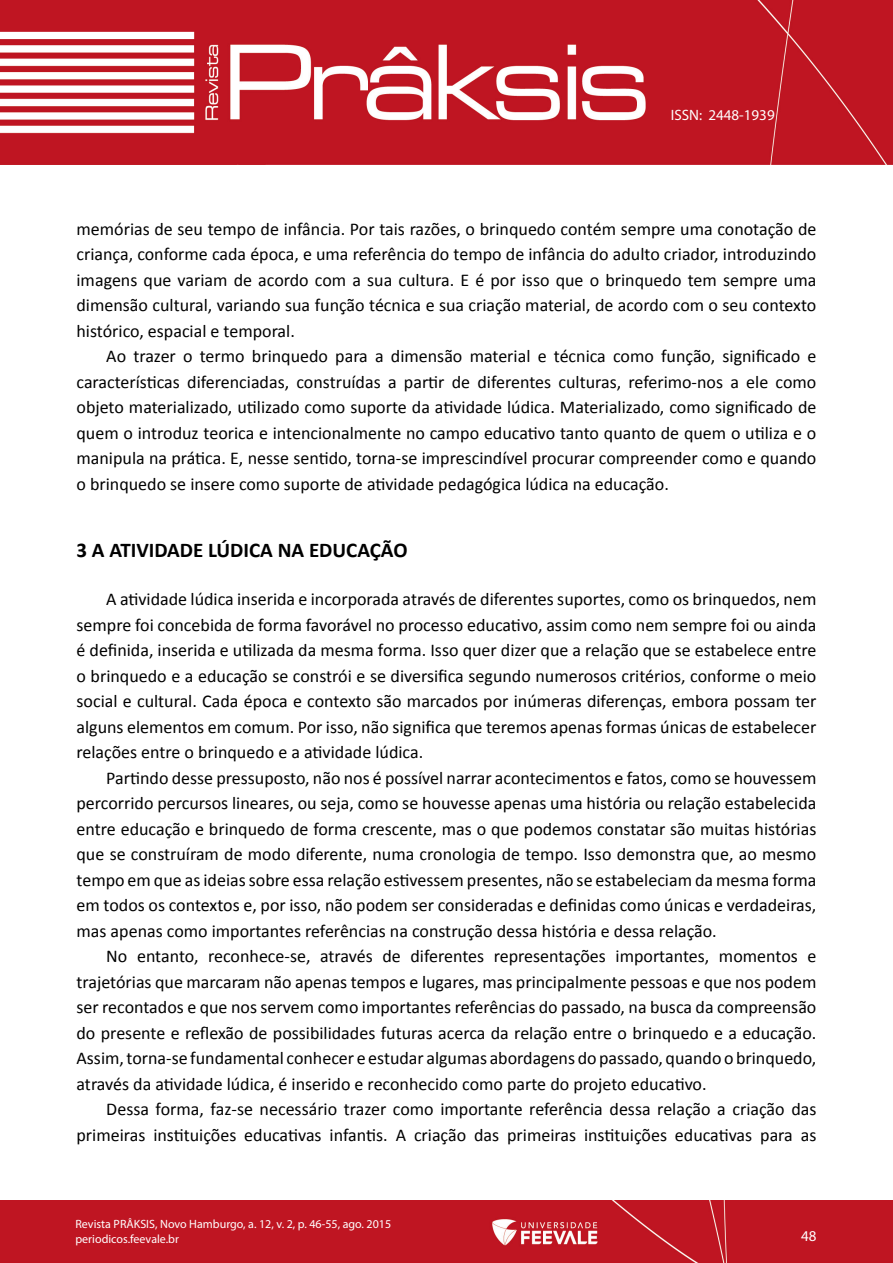
<style>
.page{position:relative;width:893px;height:1263px;background:#fff}
.page>*{position:absolute;margin:0;border:0;box-sizing:border-box;transform-origin:0 0}
.t1{font:700 21px "Calibri";color:#000}
.t2{font:18px/25.5px "Calibri";color:#000;text-align:justify}
.t3{font:15px "Myriad Pro";color:#fff}
.t4{font:12px/15px "Myriad Pro";color:#fff}
</style>
<div class="page">
<div style="left:0;top:1201px;width:893px;height:62px;background:#bf1522"></div>
<img style="left:0;top:0;width:893px;height:164px">
<p class="t3" style="left:671px;top:106px;width:105px">ISSN: 2448-1939</p>
<p class="t2" style="left:77px;top:216px;width:741px">memórias de seu tempo de infância. Por tais razões, o brinquedo contém sempre uma conotação de criança, conforme cada época, e uma referência do tempo de infância do adulto criador, introduzindo imagens que variam de acordo com a sua cultura. E é por isso que o brinquedo tem sempre uma dimensão cultural, variando sua função técnica e sua criação material, de acordo com o seu contexto histórico, espacial e temporal.</p>
<p class="t2" style="left:77px;top:343px;width:741px;text-indent:30px">Ao trazer o termo brinquedo para a dimensão material e técnica como função, significado e características diferenciadas, construídas a partir de diferentes culturas, referimo-nos a ele como objeto materializado, utilizado como suporte da atividade lúdica. Materializado, como significado de quem o introduz teorica e intencionalmente no campo educativo tanto quanto de quem o utiliza e o manipula na prática. E, nesse sentido, torna-se imprescindível procurar compreender como e quando o brinquedo se insere como suporte de atividade pedagógica lúdica na educação.</p>
<p class="t1" style="left:77px;top:537px;width:332px">3 A ATIVIDADE LÚDICA NA EDUCAÇÃO</p>
<p class="t2" style="left:77px;top:586px;width:741px;text-indent:30px">A atividade lúdica inserida e incorporada através de diferentes suportes, como os brinquedos, nem sempre foi concebida de forma favorável no processo educativo, assim como nem sempre foi ou ainda é definida, inserida e utilizada da mesma forma. Isso quer dizer que a relação que se estabelece entre o brinquedo e a educação se constrói e se diversifica segundo numerosos critérios, conforme o meio social e cultural. Cada época e contexto são marcados por inúmeras diferenças, embora possam ter alguns elementos em comum. Por isso, não significa que teremos apenas formas únicas de estabelecer relações entre o brinquedo e a atividade lúdica.</p>
<p class="t2" style="left:77px;top:765px;width:741px;text-indent:30px">Partindo desse pressuposto, não nos é possível narrar acontecimentos e fatos, como se houvessem percorrido percursos lineares, ou seja, como se houvesse apenas uma história ou relação estabelecida entre educação e brinquedo de forma crescente, mas o que podemos constatar são muitas histórias que se construíram de modo diferente, numa cronologia de tempo. Isso demonstra que, ao mesmo tempo em que as ideias sobre essa relação estivessem presentes, não se estabeleciam da mesma forma em todos os contextos e, por isso, não podem ser consideradas e definidas como únicas e verdadeiras, mas apenas como importantes referências na construção dessa história e dessa relação.</p>
<p class="t2" style="left:77px;top:944px;width:741px;text-indent:30px">No entanto, reconhece-se, através de diferentes representações importantes, momentos e trajetórias que marcaram não apenas tempos e lugares, mas principalmente pessoas e que nos podem ser recontados e que nos servem como importantes referências do passado, na busca da compreensão do presente e reflexão de possibilidades futuras acerca da relação entre o brinquedo e a educação.<br>Assim, torna-se fundamental conhecer e estudar algumas abordagens do passado, quando o brinquedo, através da atividade lúdica, é inserido e reconhecido como parte do projeto educativo.</p>
<p class="t2" style="left:77px;top:1097px;width:741px;text-align:right">Dessa forma, faz-se necessário trazer como importante referência dessa relação a criação das primeiras instituições educativas infantis. A criação das primeiras instituições educativas para as</p>
<p class="t4" style="left:75px;top:1216px;width:317px">Revista PRÂKSIS, Novo Hamburgo, a. 12, v. 2, p. 46-55, ago. 2015 periodicos.feevale.br</p>
<p class="t3" style="left:801px;top:1227px;width:17px">48</p>
</div>
